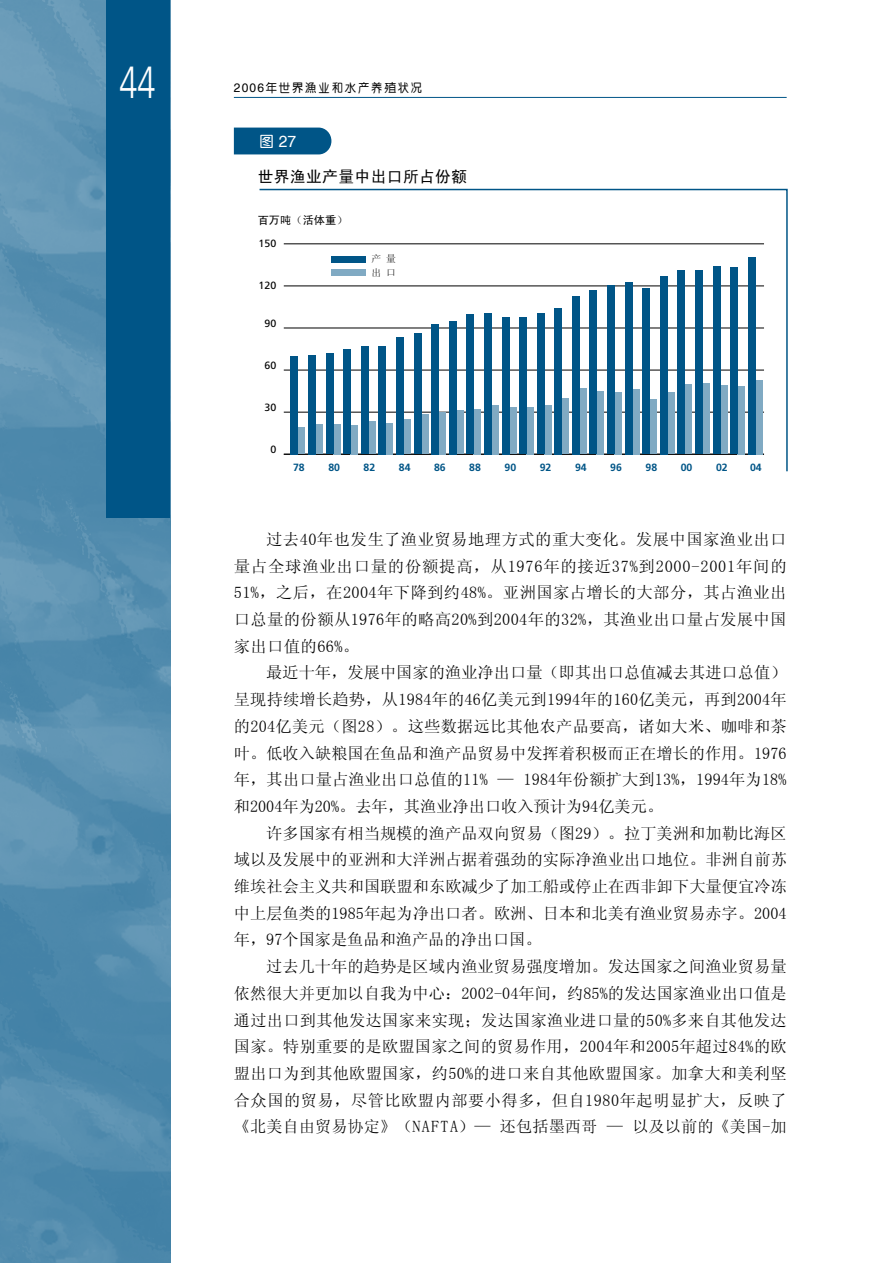
<style>
.page{position:relative;width:893px;height:1263px;background:#fff}
.page>*{position:absolute;margin:0;border:0;box-sizing:border-box;transform-origin:0 0}
.t1{font:300 45px "Frutiger LT Std";color:#fff;scale:.72 1}
.t2{font:16.2px/26.7px "Sim Sun";letter-spacing:.005em;color:#000;text-align:justify}
.t3{font:15.75px "Sim Hei";letter-spacing:.025em;color:#000}
.t4{font:15.75px "CT Zhong Yuan SJ";color:#fff}
.t5{font:12px "CT Zhong Yuan SJ";letter-spacing:.1em;color:#000}
.t6{font:11.25px "Sim Hei";color:#000}
.t7{font:700 10.5px "Frutiger LT Std";color:#005587}
.t8{font:10.5px "Frutiger LT Std";color:#000}
.t9{font:9.75px/13.5px "Sim Sun";color:#000}
</style>
<div class="page">
<img style="left:0;top:0;width:170px;height:1263px">
<div style="left:106px;top:0;width:64px;height:518px;background:#005587"></div>
<hr style="left:234px;top:97px;width:553px;height:1px;background:#005587">
<div style="left:234px;top:128px;width:97px;height:26px;background:#005587"></div>
<svg style="left:259px;top:188px;width:529px;height:284px"></svg>
<hr style="left:284px;top:454px;width:480px;height:1px;background:#000">
<hr style="left:284px;top:412px;width:480px;height:1px;background:#000">
<hr style="left:284px;top:370px;width:480px;height:1px;background:#000">
<hr style="left:284px;top:328px;width:480px;height:1px;background:#000">
<hr style="left:284px;top:286px;width:480px;height:1px;background:#000">
<hr style="left:284px;top:244px;width:480px;height:1px;background:#000">
<div style="left:298px;top:427px;width:7px;height:27px;background:#80aac3"></div>
<div style="left:316px;top:424px;width:7px;height:30px;background:#80aac3"></div>
<div style="left:333px;top:424px;width:7px;height:30px;background:#80aac3"></div>
<div style="left:351px;top:425px;width:7px;height:29px;background:#80aac3"></div>
<div style="left:368px;top:421px;width:7px;height:33px;background:#80aac3"></div>
<div style="left:386px;top:423px;width:7px;height:31px;background:#80aac3"></div>
<div style="left:403px;top:420px;width:8px;height:34px;background:#80aac3"></div>
<div style="left:421px;top:414px;width:7px;height:40px;background:#80aac3"></div>
<div style="left:439px;top:412px;width:7px;height:42px;background:#80aac3"></div>
<div style="left:456px;top:411px;width:7px;height:43px;background:#80aac3"></div>
<div style="left:474px;top:409px;width:7px;height:45px;background:#80aac3"></div>
<div style="left:491px;top:405px;width:7px;height:49px;background:#80aac3"></div>
<div style="left:509px;top:408px;width:7px;height:46px;background:#80aac3"></div>
<div style="left:527px;top:407px;width:7px;height:47px;background:#80aac3"></div>
<div style="left:544px;top:405px;width:7px;height:49px;background:#80aac3"></div>
<div style="left:562px;top:398px;width:7px;height:56px;background:#80aac3"></div>
<div style="left:579px;top:389px;width:7px;height:65px;background:#80aac3"></div>
<div style="left:597px;top:391px;width:7px;height:63px;background:#80aac3"></div>
<div style="left:615px;top:392px;width:7px;height:62px;background:#80aac3"></div>
<div style="left:632px;top:389px;width:7px;height:65px;background:#80aac3"></div>
<div style="left:650px;top:399px;width:7px;height:55px;background:#80aac3"></div>
<div style="left:667px;top:393px;width:7px;height:61px;background:#80aac3"></div>
<div style="left:685px;top:384px;width:7px;height:70px;background:#80aac3"></div>
<div style="left:702px;top:383px;width:7px;height:71px;background:#80aac3"></div>
<div style="left:720px;top:385px;width:7px;height:69px;background:#80aac3"></div>
<div style="left:738px;top:386px;width:7px;height:68px;background:#80aac3"></div>
<div style="left:755px;top:380px;width:7px;height:74px;background:#80aac3"></div>
<div style="left:291px;top:356px;width:7px;height:98px;background:#005587"></div>
<div style="left:309px;top:355px;width:7px;height:99px;background:#005587"></div>
<div style="left:326px;top:353px;width:7px;height:101px;background:#005587"></div>
<div style="left:344px;top:349px;width:7px;height:105px;background:#005587"></div>
<div style="left:361px;top:346px;width:7px;height:108px;background:#005587"></div>
<div style="left:379px;top:346px;width:7px;height:108px;background:#005587"></div>
<div style="left:396px;top:337px;width:7px;height:117px;background:#005587"></div>
<div style="left:414px;top:333px;width:7px;height:121px;background:#005587"></div>
<div style="left:432px;top:324px;width:7px;height:130px;background:#005587"></div>
<div style="left:449px;top:321px;width:7px;height:133px;background:#005587"></div>
<div style="left:467px;top:315px;width:7px;height:139px;background:#005587"></div>
<div style="left:484px;top:313px;width:7px;height:141px;background:#005587"></div>
<div style="left:502px;top:317px;width:7px;height:137px;background:#005587"></div>
<div style="left:520px;top:318px;width:7px;height:136px;background:#005587"></div>
<div style="left:537px;top:313px;width:7px;height:141px;background:#005587"></div>
<div style="left:555px;top:308px;width:7px;height:146px;background:#005587"></div>
<div style="left:572px;top:296px;width:7px;height:158px;background:#005587"></div>
<div style="left:590px;top:291px;width:7px;height:163px;background:#005587"></div>
<div style="left:607px;top:285px;width:7px;height:169px;background:#005587"></div>
<div style="left:625px;top:282px;width:7px;height:172px;background:#005587"></div>
<div style="left:643px;top:289px;width:7px;height:165px;background:#005587"></div>
<div style="left:660px;top:276px;width:7px;height:178px;background:#005587"></div>
<div style="left:678px;top:270px;width:7px;height:184px;background:#005587"></div>
<div style="left:695px;top:270px;width:7px;height:184px;background:#005587"></div>
<div style="left:713px;top:267px;width:7px;height:187px;background:#005587"></div>
<div style="left:731px;top:267px;width:7px;height:187px;background:#005587"></div>
<div style="left:748px;top:257px;width:7px;height:197px;background:#005587"></div>
<div style="left:331px;top:256px;width:34px;height:6px;background:#005587"></div>
<div style="left:331px;top:269px;width:34px;height:7px;background:#80aac3"></div>
<h1 class="t1" style="left:119px;top:57px;width:25px">44</h1>
<p class="t5" style="left:234px;top:81px;width:190px">2006年世界渔业和水产养殖状况</p>
<p class="t4" style="left:259px;top:133px;width:39px">图 27</p>
<p class="t3" style="left:258px;top:168px;width:211px">世界渔业产量中出口所占份额</p>
<p class="t6" style="left:258px;top:215px;width:91px">百万吨（活体重）</p>
<p class="t9" style="left:371px;top:252px;width:26px">产 量出 口</p>
<p class="t8" style="left:259px;top:237px;width:19px">150</p>
<p class="t8" style="left:259px;top:279px;width:19px">120</p>
<p class="t8" style="left:264px;top:317px;width:13px">90</p>
<p class="t8" style="left:264px;top:359px;width:13px">60</p>
<p class="t8" style="left:264px;top:401px;width:13px">30</p>
<p class="t8" style="left:270px;top:443px;width:7px">0</p>
<p class="t7" style="left:293px;top:461px;width:13px">78</p>
<p class="t7" style="left:328px;top:461px;width:13px">80</p>
<p class="t7" style="left:364px;top:461px;width:13px">82</p>
<p class="t7" style="left:399px;top:461px;width:13px">84</p>
<p class="t7" style="left:434px;top:461px;width:13px">86</p>
<p class="t7" style="left:469px;top:461px;width:13px">88</p>
<p class="t7" style="left:505px;top:461px;width:13px">90</p>
<p class="t7" style="left:540px;top:461px;width:13px">92</p>
<p class="t7" style="left:575px;top:461px;width:13px">94</p>
<p class="t7" style="left:610px;top:461px;width:13px">96</p>
<p class="t7" style="left:645px;top:461px;width:13px">98</p>
<p class="t7" style="left:681px;top:461px;width:13px">00</p>
<p class="t7" style="left:716px;top:461px;width:13px">02</p>
<p class="t7" style="left:750px;top:461px;width:13px">04</p>
<p class="t2" style="left:234px;top:526px;width:554px;text-indent:32px">过去40年也发生了渔业贸易地理方式的重大变化。发展中国家渔业出口量占全球渔业出口量的份额提高，从1976年的接近37%到2000-2001年间的51%，之后，在2004年下降到约48%。亚洲国家占增长的大部分，其占渔业出口总量的份额从1976年的略高20%到2004年的32%，其渔业出口量占发展中国家出口值的66%。</p>
<p class="t2" style="left:234px;top:659px;width:554px;text-indent:32px">最近十年，发展中国家的渔业净出口量（即其出口总值减去其进口总值）呈现持续增长趋势，从1984年的46亿美元到1994年的160亿美元，再到2004年的204亿美元（图28）。这些数据远比其他农产品要高，诸如大米、咖啡和茶叶。低收入缺粮国在鱼品和渔产品贸易中发挥着积极而正在增长的作用。1976年，其出口量占渔业出口总值的11% — 1984年份额扩大到13%，1994年为18%和2004年为20%。去年，其渔业净出口收入预计为94亿美元。</p>
<p class="t2" style="left:234px;top:819px;width:554px;text-indent:32px">许多国家有相当规模的渔产品双向贸易（图29）。拉丁美洲和加勒比海区域以及发展中的亚洲和大洋洲占据着强劲的实际净渔业出口地位。非洲自前苏维埃社会主义共和国联盟和东欧减少了加工船或停止在西非卸下大量便宜冷冻中上层鱼类的1985年起为净出口者。欧洲、日本和北美有渔业贸易赤字。2004年，97个国家是鱼品和渔产品的净出口国。</p>
<p class="t2" style="left:234px;top:953px;width:554px;text-indent:32px">过去几十年的趋势是区域内渔业贸易强度增加。发达国家之间渔业贸易量依然很大并更加以自我为中心：2002-04年间，约85%的发达国家渔业出口值是通过出口到其他发达国家来实现；发达国家渔业进口量的50%多来自其他发达国家。特别重要的是欧盟国家之间的贸易作用，2004年和2005年超过84%的欧盟出口为到其他欧盟国家，约50%的进口来自其他欧盟国家。加拿大和美利坚合众国的贸易，尽管比欧盟内部要小得多，但自1980年起明显扩大，反映了《北美自由贸易协定》（NAFTA）— 还包括墨西哥 — 以及以前的《美国-加</p>
</div>
